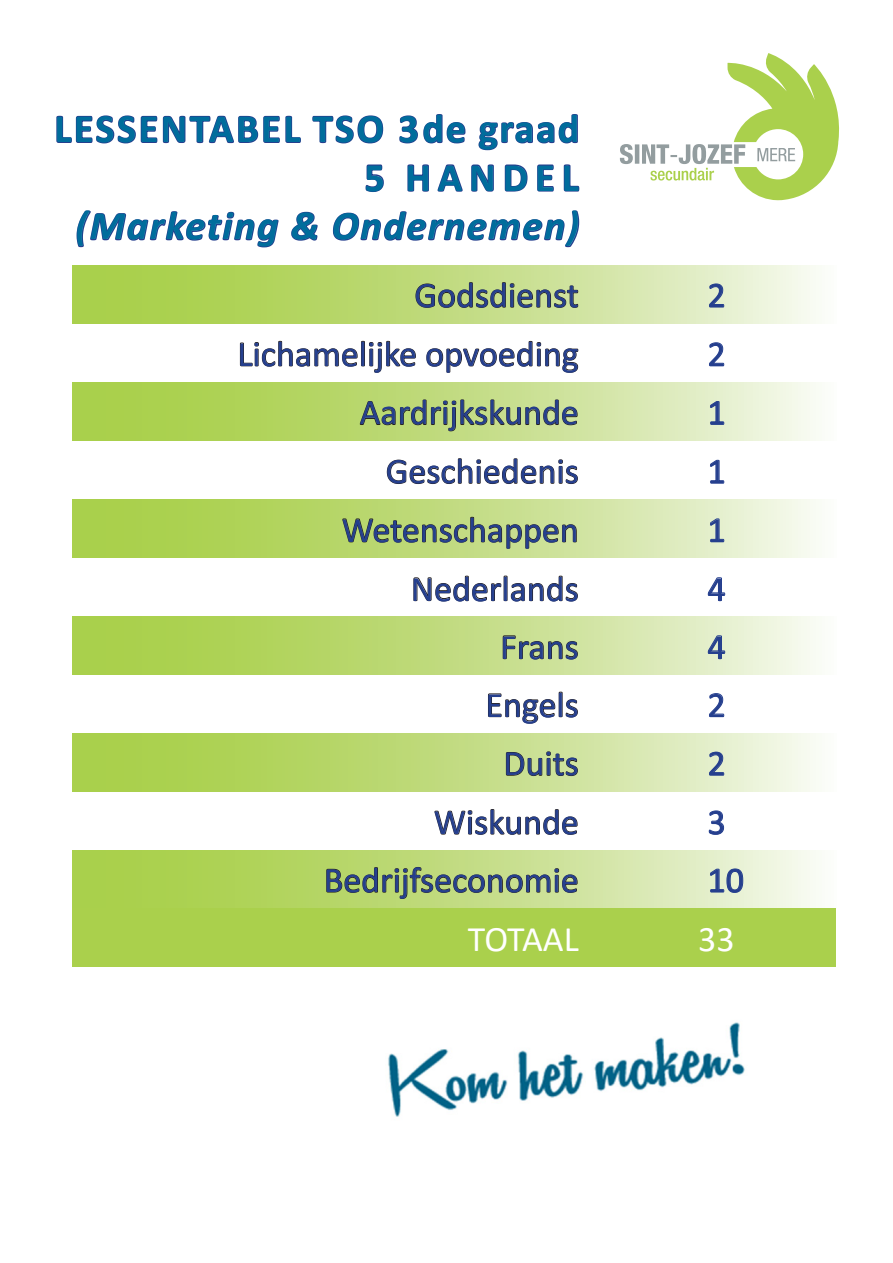
<style>
.page{position:relative;width:893px;height:1263px;background:#fff}
.page>*{position:absolute;margin:0;border:0;box-sizing:border-box;transform-origin:0 0}
.t1{font:700 40.5px "Calibri";letter-spacing:.06em;color:#006d9c}
.t2{font:italic 700 40.5px "Calibri";letter-spacing:.04em;color:#006d9c}
.blauw{font:36px "Calibri";color:#253f8e}
.blauw_cijfer{font:36px "Calibri";color:#253f8e}
.t3{font:36px "Calibri";letter-spacing:-.015em;color:#fff}
</style>
<div class="page">
<svg style="left:620px;top:53px;width:219px;height:147px"></svg>
<svg style="left:56px;top:115px;width:245px;height:29px"></svg>
<svg style="left:312px;top:115px;width:72px;height:29px"></svg>
<svg style="left:399px;top:114px;width:67px;height:30px"></svg>
<svg style="left:478px;top:114px;width:100px;height:37px"></svg>
<svg style="left:76px;top:210px;width:203px;height:38px"></svg>
<svg style="left:291px;top:211px;width:27px;height:30px"></svg>
<svg style="left:332px;top:164px;width:248px;height:84px"></svg>
<img style="left:388px;top:1022px;width:357px;height:95px">
<svg style="left:72px;top:265px;width:747px;height:58px;background:#c5de87"></svg>
<svg style="left:72px;top:382px;width:747px;height:59px;background:#c5de89"></svg>
<svg style="left:72px;top:500px;width:747px;height:58px;background:#c5de89"></svg>
<svg style="left:72px;top:733px;width:747px;height:58px;background:#c5de87"></svg>
<svg style="left:72px;top:617px;width:747px;height:58px;background:#c4de87"></svg>
<svg style="left:72px;top:850px;width:747px;height:58px;background:#c5de89"></svg>
<svg style="left:415px;top:282px;width:163px;height:26px;background:#a3b574"></svg>
<svg style="left:360px;top:399px;width:218px;height:33px;background:#a8bc74"></svg>
<svg style="left:342px;top:516px;width:235px;height:33px;background:#a8bc72"></svg>
<svg style="left:506px;top:751px;width:72px;height:25px;background:#a6b57c"></svg>
<svg style="left:502px;top:635px;width:76px;height:25px;background:#a8b87d"></svg>
<svg style="left:326px;top:867px;width:252px;height:32px;background:#a6bb71"></svg>
<svg style="left:240px;top:341px;width:176px;height:32px"></svg>
<svg style="left:426px;top:341px;width:153px;height:32px"></svg>
<svg style="left:387px;top:458px;width:191px;height:26px"></svg>
<svg style="left:413px;top:575px;width:165px;height:27px"></svg>
<svg style="left:488px;top:691px;width:90px;height:33px"></svg>
<svg style="left:434px;top:809px;width:144px;height:26px"></svg>
<svg style="left:709px;top:283px;width:15px;height:25px"></svg>
<svg style="left:710px;top:401px;width:14px;height:24px"></svg>
<svg style="left:710px;top:518px;width:14px;height:24px"></svg>
<svg style="left:709px;top:751px;width:15px;height:25px"></svg>
<svg style="left:708px;top:635px;width:17px;height:24px"></svg>
<svg style="left:710px;top:868px;width:33px;height:25px"></svg>
<svg style="left:709px;top:342px;width:15px;height:25px"></svg>
<svg style="left:710px;top:459px;width:14px;height:25px"></svg>
<svg style="left:708px;top:577px;width:17px;height:24px"></svg>
<svg style="left:709px;top:693px;width:15px;height:24px"></svg>
<svg style="left:709px;top:810px;width:15px;height:25px"></svg>
<div style="left:72px;top:908px;width:764px;height:58px;background:#aad04c"></div>
<p class="t1" style="left:54px;top:100px;width:527px">LESSENTABEL TSO 3de graad</p>
<p class="t1" style="left:364px;top:149px;width:216px">5 HANDEL</p>
<p class="t2" style="left:76px;top:197px;width:505px">(Marketing &amp; Ondernemen)</p>
<p class="blauw" style="left:414px;top:270px;width:166px">Godsdienst</p>
<p class="blauw_cijfer" style="left:707px;top:270px;width:20px">2</p>
<p class="blauw" style="left:237px;top:329px;width:343px">Lichamelijke opvoeding</p>
<p class="blauw_cijfer" style="left:707px;top:329px;width:20px">2</p>
<p class="blauw" style="left:360px;top:387px;width:221px">Aardrijkskunde</p>
<p class="blauw_cijfer" style="left:707px;top:387px;width:20px">1</p>
<p class="blauw" style="left:386px;top:446px;width:195px">Geschiedenis</p>
<p class="blauw_cijfer" style="left:707px;top:446px;width:20px">1</p>
<p class="blauw" style="left:342px;top:505px;width:238px">Wetenschappen</p>
<p class="blauw_cijfer" style="left:707px;top:505px;width:20px">1</p>
<p class="blauw" style="left:411px;top:564px;width:169px">Nederlands</p>
<p class="blauw_cijfer" style="left:707px;top:564px;width:20px">4</p>
<p class="blauw" style="left:500px;top:622px;width:80px">Frans</p>
<p class="blauw_cijfer" style="left:707px;top:622px;width:20px">4</p>
<p class="blauw" style="left:485px;top:680px;width:95px">Engels</p>
<p class="blauw_cijfer" style="left:707px;top:680px;width:20px">2</p>
<p class="blauw" style="left:503px;top:738px;width:77px">Duits</p>
<p class="blauw_cijfer" style="left:707px;top:738px;width:20px">2</p>
<p class="blauw" style="left:434px;top:797px;width:146px">Wiskunde</p>
<p class="blauw_cijfer" style="left:707px;top:797px;width:20px">3</p>
<p class="blauw" style="left:324px;top:855px;width:257px">Bedrijfseconomie</p>
<p class="blauw_cijfer" style="left:707px;top:855px;width:38px">10</p>
<p class="t3" style="left:468px;top:914px;width:112px">TOTAAL</p>
<p class="t3" style="left:698px;top:914px;width:38px">33</p>
</div>
